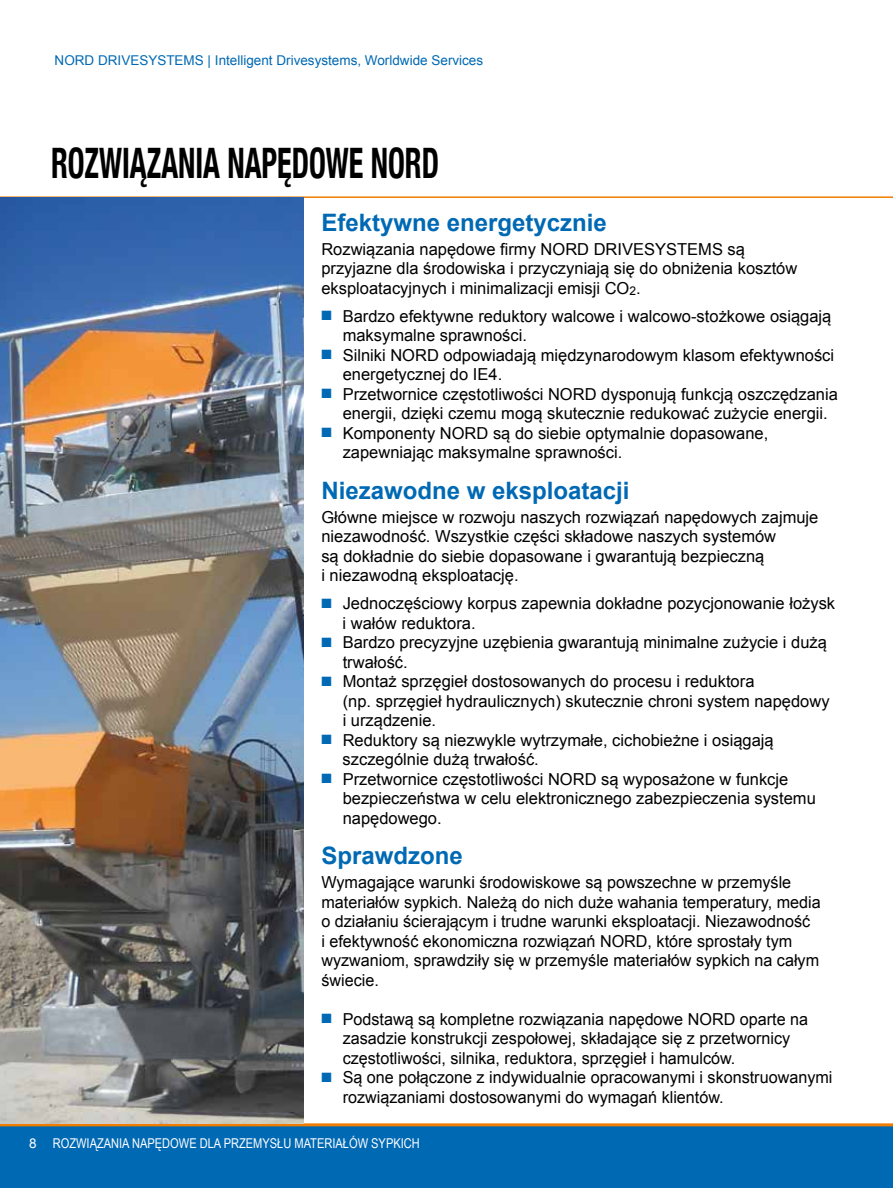
<style>
.page{position:relative;width:893px;height:1188px;background:#fff}
.page>*{position:absolute;margin:0;border:0;box-sizing:border-box;transform-origin:0 0}
.t1{font:700 condensed 42px "Helvetica Neue";color:#000;scale:.72 1}
.t2{font:700 24px "Arial";color:#0069b4}
.t3{font:16.5px/19.5px "Arial";color:#000}
.t4{font:13.5px "Arial";color:#0069b4}
.t5{font:13.5px "Arial Narrow";color:#fff}
.s1{color:#0069b4}
.s2{font-family:"Arial"}
</style>
<div class="page">
<div style="left:0;top:1125px;width:893px;height:63px;background:#0069b4"></div>
<hr style="left:0;top:1123px;width:893px;height:3px;background:#ef7d00">
<hr style="left:0;top:196px;width:893px;height:2px;background:#ef7d00">
<img style="left:0;top:198px;width:304px;height:925px">
<p class="t4" style="left:55px;top:51px;width:430px">NORD DRIVESYSTEMS | Intelligent Drivesystems, Worldwide Services</p>
<h1 class="t1" style="left:51px;top:128px;width:540px">ROZWIĄZANIA NAPĘDOWE NORD</h1>
<h2 class="t2" style="left:321px;top:207px;width:287px">Efektywne energetycznie</h2>
<p class="t3" style="left:321px;top:239px;width:477px">Rozwiązania napędowe firmy NORD DRIVESYSTEMS są przyjazne dla środowiska i przyczyniają się do obniżenia kosztów eksploatacyjnych i minimalizacji emisji CO<sub>2</sub>.</p>
<p class="t3" style="left:343px;top:306px;width:490px;text-indent:-21px"><span class="s1">■</span> Bardzo efektywne reduktory walcowe i walcowo-stożkowe osiągają maksymalne sprawności.</p>
<p class="t3" style="left:343px;top:345px;width:493px;text-indent:-21px"><span class="s1">■</span> Silniki NORD odpowiadają międzynarodowym klasom efektywności energetycznej do IE4.</p>
<p class="t3" style="left:343px;top:384px;width:497px;text-indent:-21px"><span class="s1">■</span> Przetwornice częstotliwości NORD dysponują funkcją oszczędzania energii, dzięki czemu mogą skutecznie redukować zużycie energii.</p>
<p class="t3" style="left:343px;top:423px;width:427px;text-indent:-21px"><span class="s1">■</span> Komponenty NORD są do siebie optymalnie dopasowane, zapewniając maksymalne sprawności.</p>
<h2 class="t2" style="left:321px;top:475px;width:310px">Niezawodne w eksploatacji</h2>
<p class="t3" style="left:321px;top:507px;width:498px">Główne miejsce w rozwoju naszych rozwiązań napędowych zajmuje niezawodność. Wszystkie części składowe naszych systemów<br>są dokładnie do siebie dopasowane i gwarantują bezpieczną<br>i niezawodną eksploatację.</p>
<p class="t3" style="left:343px;top:594px;width:494px;text-indent:-21px"><span class="s1">■</span> Jednoczęściowy korpus zapewnia dokładne pozycjonowanie łożysk i wałów reduktora.</p>
<p class="t3" style="left:343px;top:633px;width:486px;text-indent:-21px"><span class="s1">■</span> Bardzo precyzyjne uzębienia gwarantują minimalne zużycie i dużą trwałość.</p>
<p class="t3" style="left:343px;top:672px;width:488px;text-indent:-21px"><span class="s1">■</span> Montaż sprzęgieł dostosowanych do procesu i reduktora<br>(np. sprzęgieł hydraulicznych) skutecznie chroni system napędowy i urządzenie.</p>
<p class="t3" style="left:343px;top:730px;width:433px;text-indent:-21px"><span class="s1">■</span> Reduktory są niezwykle wytrzymałe, cichobieżne i osiągają szczególnie dużą trwałość.</p>
<p class="t3" style="left:343px;top:769px;width:475px;text-indent:-21px"><span class="s1">■</span> Przetwornice częstotliwości NORD są wyposażone w funkcje bezpieczeństwa w celu elektronicznego zabezpieczenia systemu napędowego.</p>
<h2 class="t2" style="left:321px;top:840px;width:143px">Sprawdzone</h2>
<p class="t3" style="left:321px;top:873px;width:501px">Wymagające warunki środowiskowe są powszechne w przemyśle materiałów sypkich. Należą do nich duże wahania temperatury, media o działaniu ścierającym i trudne warunki eksploatacji. Niezawodność<br>i efektywność ekonomiczna rozwiązań NORD, które sprostały tym wyzwaniom, sprawdziły się w przemyśle materiałów sypkich na całym świecie.</p>
<p class="t3" style="left:343px;top:1009px;width:467px;text-indent:-21px"><span class="s1">■</span> Podstawą są kompletne rozwiązania napędowe NORD oparte na zasadzie konstrukcji zespołowej, składające się z przetwornicy częstotliwości, silnika, reduktora, sprzęgieł i hamulców.</p>
<p class="t3" style="left:343px;top:1068px;width:491px;text-indent:-21px"><span class="s1">■</span> Są one połączone z indywidualnie opracowanymi i skonstruowanymi rozwiązaniami dostosowanymi do wymagań klientów.</p>
<p class="t5" style="left:29px;top:1134px;width:392px"><span class="s2">8</span> ROZWIĄZANIA NAPĘDOWE DLA PRZEMYSŁU MATERIAŁÓW SYPKICH</p>
</div>
